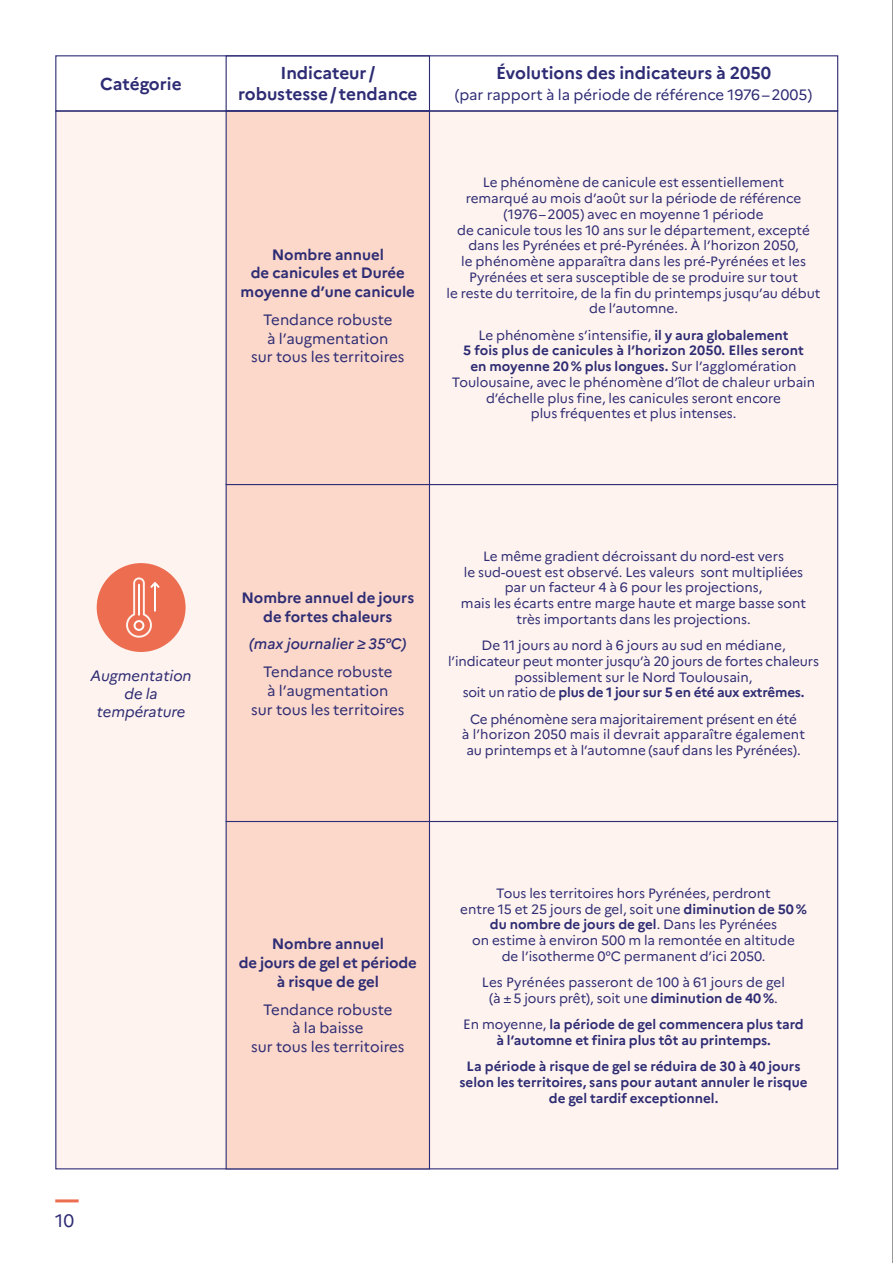
<style>
.page{position:relative;width:893px;height:1263px;background:#fff}
.page>*{position:absolute;margin:0;border:0;box-sizing:border-box;transform-origin:0 0}
.t1{font:18px "Marianne";color:#2e2c74}
.justif{font:700 17.25px "Marianne";color:#2e2c74}
.justif-2{font:15px/18.8px "Marianne";color:#2e2c74;text-align:center}
.justif-3{font:700 15px/18.8px "Marianne";color:#2e2c74;text-align:center}
.justif-4{font:italic 15px "Marianne";color:#2e2c74}
.justif-5{font:italic 500 15px "Marianne";color:#2e2c74}
.justif-6{font:13.5px/15.8px "Marianne";color:#2e2c74;text-align:center}
.justif-7{font:700 13.5px/15.8px "Marianne";color:#2e2c74;text-align:center}
.s1{font-weight:700}
.s2{font-weight:400}
</style>
<div class="page">
<hr style="left:55px;top:1199px;width:24px;height:3px;background:#ed6d51">
<div style="left:55px;top:110px;width:783px;height:1059px;background:#fef3ee;border:1px solid #2e2c74"></div>
<div style="left:226px;top:110px;width:204px;height:1059px;background:#fbd8ca;border:1px solid #2e2c74"></div>
<div style="left:55px;top:55px;width:783px;height:57px;border:1px solid #2e2c74"></div>
<div style="left:226px;top:55px;width:204px;height:57px;border:1px solid #2e2c74"></div>
<hr style="left:226px;top:821px;width:612px;height:1px;background:#2e2c74">
<hr style="left:226px;top:484px;width:612px;height:1px;background:#2e2c74">
<svg style="left:97px;top:563px;width:89px;height:89px"></svg>
<hr style="left:892px;top:0;width:1px;height:1263px;background:#1d1d1b">
<p class="justif" style="left:100px;top:74px;width:83px">Catégorie</p>
<p class="justif" style="left:280px;top:63px;width:96px">Indicateur /</p>
<p class="justif" style="left:238px;top:84px;width:181px">robustesse/ tendance</p>
<p class="justif-3" style="left:241px;top:245px;width:176px">Nombre annuel<br>de canicules et Durée moyenne d’une canicule</p>
<p class="justif-2" style="left:263px;top:310px;width:131px">Tendance robuste</p>
<p class="justif-2" style="left:251px;top:329px;width:155px">à l’augmentation<br>sur tous les territoires</p>
<p class="justif" style="left:496px;top:63px;width:276px">Évolutions des indicateurs à 2050</p>
<p class="justif-2" style="left:455px;top:86px;width:359px">(par rapport à la période de référence 1976–2005)</p>
<p class="justif-6" style="left:483px;top:175px;width:303px">Le phénomène de canicule est essentiellement</p>
<p class="justif-6" style="left:447px;top:190px;width:375px">remarqué au mois d’août sur la période de référence (1976–2005) avec en moyenne 1 période<br>de canicule tous les 10 ans sur le département, excepté dans les Pyrénées et pré-Pyrénées. À l’horizon 2050,<br>le phénomène apparaîtra dans les pré-Pyrénées et les Pyrénées et sera susceptible de se produire sur tout<br>le reste du territoire, de la fin du printemps jusqu’au début de l’automne.</p>
<p class="justif-6" style="left:452px;top:327px;width:365px">Le phénomène s’intensifie, <span class="s1">il y aura globalement<br>5 fois plus de canicules à l’horizon 2050. Elles seront<br>en moyenne 20% plus longues.</span> Sur l’agglomération Toulousaine, avec le phénomène d’îlot de chaleur urbain d’échelle plus fine, les canicules seront encore<br>plus fréquentes et plus intenses.</p>
<p class="justif-4" style="left:91px;top:666px;width:103px">Augmentation</p>
<p class="justif-4" style="left:124px;top:684px;width:35px">de la</p>
<p class="justif-4" style="left:97px;top:702px;width:90px">température</p>
<p class="justif-3" style="left:241px;top:588px;width:174px">Nombre annuel de jours de fortes chaleurs</p>
<p class="justif-5" style="left:249px;top:635px;width:159px">(max journalier ≥35°C)</p>
<p class="justif-2" style="left:263px;top:662px;width:131px">Tendance robuste</p>
<p class="justif-2" style="left:251px;top:681px;width:155px">à l’augmentation<br>sur tous les territoires</p>
<p class="justif-6" style="left:461px;top:548px;width:347px">Le même gradient décroissant du nord-est vers<br>le sud-ouest est observé. Les valeurs sont multipliées par un facteur 4 à 6 pour les projections,<br>mais les écarts entre marge haute et marge basse sont très importants dans les projections.</p>
<p class="justif-6" style="left:448px;top:637px;width:372px">De 11 jours au nord à 6 jours au sud en médiane, l’indicateur peut monter jusqu’à 20 jours de fortes chaleurs possiblement sur le Nord Toulousain,<br>soit un ratio de <span class="s1">plus de 1 jour sur 5 en été aux extrêmes.</span></p>
<p class="justif-6" style="left:462px;top:711px;width:345px">Ce phénomène sera majoritairement présent en été<br>à l’horizon 2050 mais il devrait apparaître également au printemps et à l’automne (sauf dans les Pyrénées).</p>
<h1 class="t1" style="left:55px;top:1209px;width:21px">10</h1>
<p class="justif-3" style="left:239px;top:935px;width:180px">Nombre annuel<br>de jours de gel et période à risque de gel</p>
<p class="justif-2" style="left:263px;top:1000px;width:131px">Tendance robuste</p>
<p class="justif-2" style="left:251px;top:1019px;width:155px">à la baisse<br>sur tous les territoires</p>
<p class="justif-6" style="left:460px;top:885px;width:348px">Tous les territoires hors Pyrénées, perdront<br>entre 15 et 25 jours de gel, soit une <span class="s1">diminution de 50% du nombre de jours de gel</span>. Dans les Pyrénées<br>on estime à environ 500 m la remontée en altitude<br>de l’isotherme 0°C permanent d’ici 2050.</p>
<p class="justif-6" style="left:482px;top:974px;width:305px">Les Pyrénées passeront de 100 à 61 jours de gel (à ±5 jours prêt), soit une <span class="s1">diminution de 40%</span>.</p>
<p class="justif-7" style="left:463px;top:1016px;width:342px"><span class="s2">En moyenne,</span> la période de gel commencera plus tard à l’automne et finira plus tôt au printemps.</p>
<p class="justif-7" style="left:459px;top:1058px;width:350px">La période à risque de gel se réduira de 30 à 40 jours selon les territoires, sans pour autant annuler le risque de gel tardif exceptionnel.</p>
</div>
